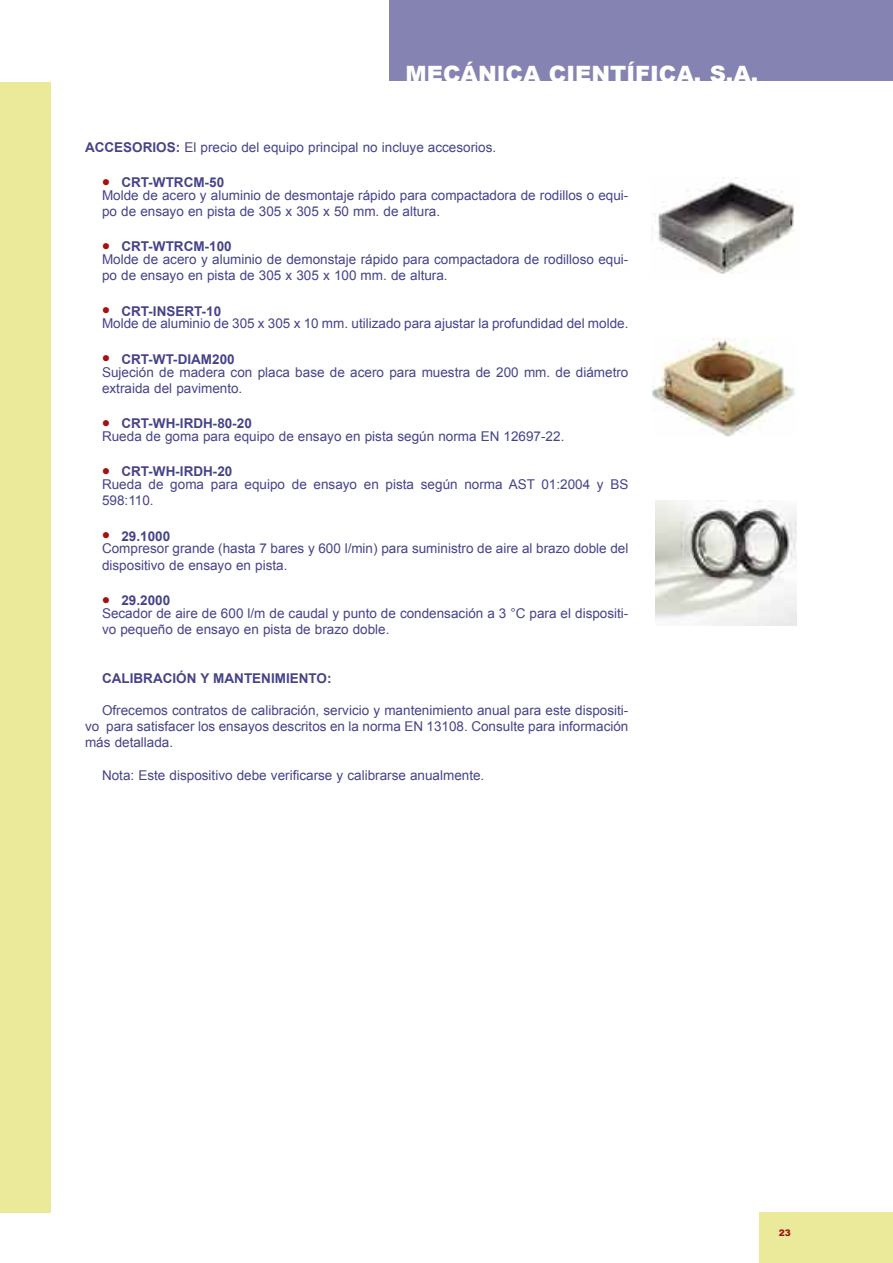
<style>
.page{position:relative;width:893px;height:1263px;background:#fff}
.page>*{position:absolute;margin:0;border:0;box-sizing:border-box;transform-origin:0 0}
.t1{font:900 22.5px "Arial";color:#fff}
.t2{font:13.5px/12.6px "Arial";color:#46438a}
.t3{font:700 13.5px "Arial";color:#46438a}
.t4{font:900 9px "Arial";color:#a31110}
.s1{font-weight:700}
.s2{color:#a31110}
</style>
<div class="page">
<div style="left:759px;top:1212px;width:134px;height:51px;background:#ebe99a"></div>
<img style="left:652px;top:177px;width:143px;height:97px">
<img style="left:652px;top:338px;width:143px;height:99px">
<img style="left:655px;top:500px;width:141px;height:126px">
<div style="left:389px;top:0;width:504px;height:81px;background:#8583b2"></div>
<div style="left:0;top:82px;width:51px;height:1131px;background:#ebe99a"></div>
<h1 class="t1" style="left:406px;top:57px;width:354px">MECáNICA CIENTÍFICA, S.A.</h1>
<p class="t2" style="left:85px;top:141px;width:413px"><span class="s1">ACCESORIOS:</span> El precio del equipo principal no incluye accesorios.</p>
<p class="t2" style="left:102px;top:176px;width:528px"><span class="s2">●</span> <span class="s1">CRT-WTRCM-50<br></span>Molde de acero y aluminio de desmontaje rápido para compactadora de rodillos o equi-</p>
<p class="t2" style="left:102px;top:205px;width:340px">po de ensayo en pista de 305 x 305 x 50 mm. de altura.</p>
<p class="t2" style="left:102px;top:240px;width:528px"><span class="s2">●</span> <span class="s1">CRT-WTRCM-100<br></span>Molde de acero y aluminio de demonstaje rápido para compactadora de rodilloso equi-</p>
<p class="t2" style="left:102px;top:269px;width:347px">po de ensayo en pista de 305 x 305 x 100 mm. de altura.</p>
<p class="t2" style="left:102px;top:305px;width:528px"><span class="s2">●</span> <span class="s1">CRT-INSERT-10<br></span>Molde de aluminio de 305 x 305 x 10 mm. utilizado para ajustar la profundidad del molde.</p>
<p class="t2" style="left:102px;top:353px;width:528px"><span class="s2">●</span> <span class="s1">CRT-WT-DIAM200<br></span>Sujeción de madera con placa base de acero para muestra de 200 mm. de diámetro</p>
<p class="t2" style="left:102px;top:382px;width:142px">extraida del pavimento.</p>
<p class="t2" style="left:102px;top:417px;width:464px"><span class="s2">●</span> <span class="s1">CRT-WH-IRDH-80-20<br></span>Rueda de goma para equipo de ensayo en pista según norma EN 12697-22.</p>
<p class="t2" style="left:102px;top:465px;width:528px"><span class="s2">●</span> <span class="s1">CRT-WH-IRDH-20<br></span>Rueda de goma para equipo de ensayo en pista según norma AST 01:2004 y BS</p>
<p class="t2" style="left:102px;top:494px;width:53px">598:110.</p>
<p class="t2" style="left:102px;top:530px;width:528px"><span class="s2">●</span> <span class="s1">29.1000<br></span>Compresor grande (hasta 7 bares y 600 l/min) para suministro de aire al brazo doble del</p>
<p class="t2" style="left:102px;top:559px;width:187px">dispositivo de ensayo en pista.</p>
<p class="t2" style="left:102px;top:594px;width:528px"><span class="s2">●</span> <span class="s1">29.2000<br></span>Secador de aire de 600 l/m de caudal y punto de condensación a 3 °C para el dispositi-</p>
<p class="t2" style="left:102px;top:623px;width:289px">vo pequeño de ensayo en pista de brazo doble.</p>
<p class="t3" style="left:102px;top:670px;width:231px">CALIBRACIÓN Y MANTENIMIENTO:</p>
<p class="t2" style="left:85px;top:702px;width:545px;line-height:16.2px;text-align:justify;text-indent:17px">Ofrecemos contratos de calibración, servicio y mantenimiento anual para este dispositi&shy;vo para satisfacer los ensayos descritos en la norma EN 13108. Consulte para información más detallada.</p>
<p class="t2" style="left:102px;top:769px;width:384px">Nota: Este dispositivo debe verificarse y calibrarse anualmente.</p>
<p class="t4" style="left:779px;top:1226px;width:14px">23</p>
</div>
